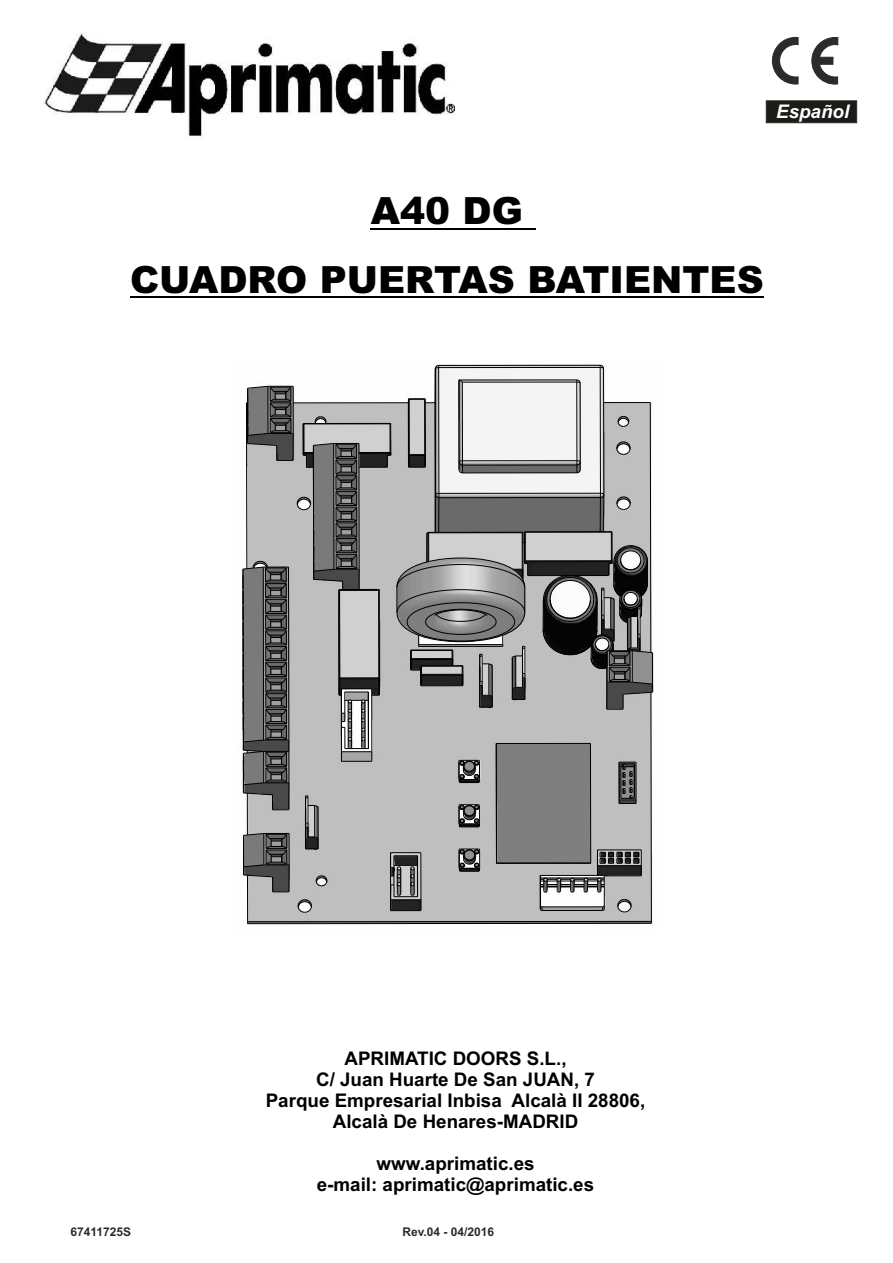
<style>
.page{position:relative;width:893px;height:1263px;background:#fff}
.page>*{position:absolute;margin:0;border:0;box-sizing:border-box;transform-origin:0 0}
.t1{font:900 37.5px/68.7px "Arial";color:#000;text-align:center}
.t2{font:700 18.75px/21px "Arial";color:#000;text-align:center}
.t3{font:italic 700 18.75px "Arial";color:#fff}
.t4{font:700 12px "Arial";color:#2b2b2a}
</style>
<div class="page">
<hr style="left:371px;top:228px;width:92px;height:2px;background:#000">
<hr style="left:463px;top:228px;width:60px;height:2px;background:#000">
<svg style="left:523px;top:228px;width:12px;height:2px"></svg>
<hr style="left:130px;top:297px;width:177px;height:1px;background:#000">
<svg style="left:307px;top:297px;width:13px;height:1px"></svg>
<hr style="left:320px;top:297px;width:195px;height:1px;background:#000">
<svg style="left:515px;top:297px;width:12px;height:1px"></svg>
<hr style="left:527px;top:297px;width:237px;height:1px;background:#000">
<svg style="left:811px;top:37px;width:27px;height:47px"></svg>
<svg style="left:772px;top:37px;width:26px;height:47px"></svg>
<div style="left:766px;top:101px;width:91px;height:22px;background:#1c1b18;border:1px solid #2b2b2a"></div>
<img style="left:242px;top:364px;width:412px;height:561px">
<hr style="left:248px;top:923px;width:403px;height:1px;background:#000">
<hr style="left:248px;top:921px;width:403px;height:1px;background:#000">
<hr style="left:496px;top:863px;width:95px;height:1px;background:#000">
<hr style="left:247px;top:875px;width:1px;height:47px;background:#000">
<hr style="left:496px;top:743px;width:94px;height:1px;background:#000">
<hr style="left:438px;top:367px;width:1px;height:126px;background:#000">
<svg style="left:435px;top:365px;width:4px;height:5px"></svg>
<hr style="left:435px;top:369px;width:1px;height:45px;background:#000">
<hr style="left:528px;top:575px;width:38px;height:1px;background:#000">
<hr style="left:525px;top:561px;width:86px;height:1px;background:#000">
<hr style="left:525px;top:560px;width:86px;height:1px;background:#000">
<hr style="left:525px;top:532px;width:86px;height:1px;background:#000">
<hr style="left:525px;top:531px;width:86px;height:1px;background:#000">
<hr style="left:576px;top:381px;width:1px;height:80px;background:#000">
<hr style="left:580px;top:383px;width:1px;height:79px;background:#000">
<hr style="left:600px;top:366px;width:1px;height:127px;background:#000">
<hr style="left:603px;top:369px;width:1px;height:125px;background:#000">
<hr style="left:439px;top:497px;width:161px;height:1px;background:#000">
<hr style="left:439px;top:493px;width:161px;height:1px;background:#000">
<hr style="left:462px;top:472px;width:115px;height:1px;background:#000">
<hr style="left:462px;top:465px;width:115px;height:1px;background:#000">
<hr style="left:462px;top:460px;width:115px;height:1px;background:#000">
<svg style="left:540px;top:402px;width:113px;height:521px;background:#9a9a9a"></svg>
<hr style="left:462px;top:382px;width:115px;height:1px;background:#000">
<hr style="left:459px;top:380px;width:118px;height:1px;background:#000">
<hr style="left:439px;top:367px;width:161px;height:1px;background:#000">
<hr style="left:439px;top:365px;width:161px;height:1px;background:#000">
<svg style="left:576px;top:379px;width:4px;height:5px"></svg>
<svg style="left:243px;top:380px;width:286px;height:533px;background:#a3a3a3"></svg>
<svg style="left:600px;top:365px;width:4px;height:4px"></svg>
<img style="left:43px;top:33px;width:412px;height:104px">
<p class="t3" style="left:776px;top:104px;width:74px">Español</p>
<h1 class="t1" style="left:130px;top:181px;width:635px">A40 DG<br>CUADRO PUERTAS BATIENTES</h1>
<p class="t4" style="left:70px;top:1227px;width:62px">67411725S</p>
<p class="t2" style="left:266px;top:1049px;width:381px">APRIMATIC DOORS S.L.,<br>C/ Juan Huarte De San JUAN, 7<br>Parque Empresarial Inbisa Alcalà II 28806,<br>Alcalà De Henares-MADRID</p>
<p class="t2" style="left:317px;top:1154px;width:279px">www.aprimatic.es<br>e-mail: aprimatic@aprimatic.es</p>
<p class="t4" style="left:402px;top:1227px;width:93px">Rev.04 - 04/2016</p>
</div>
